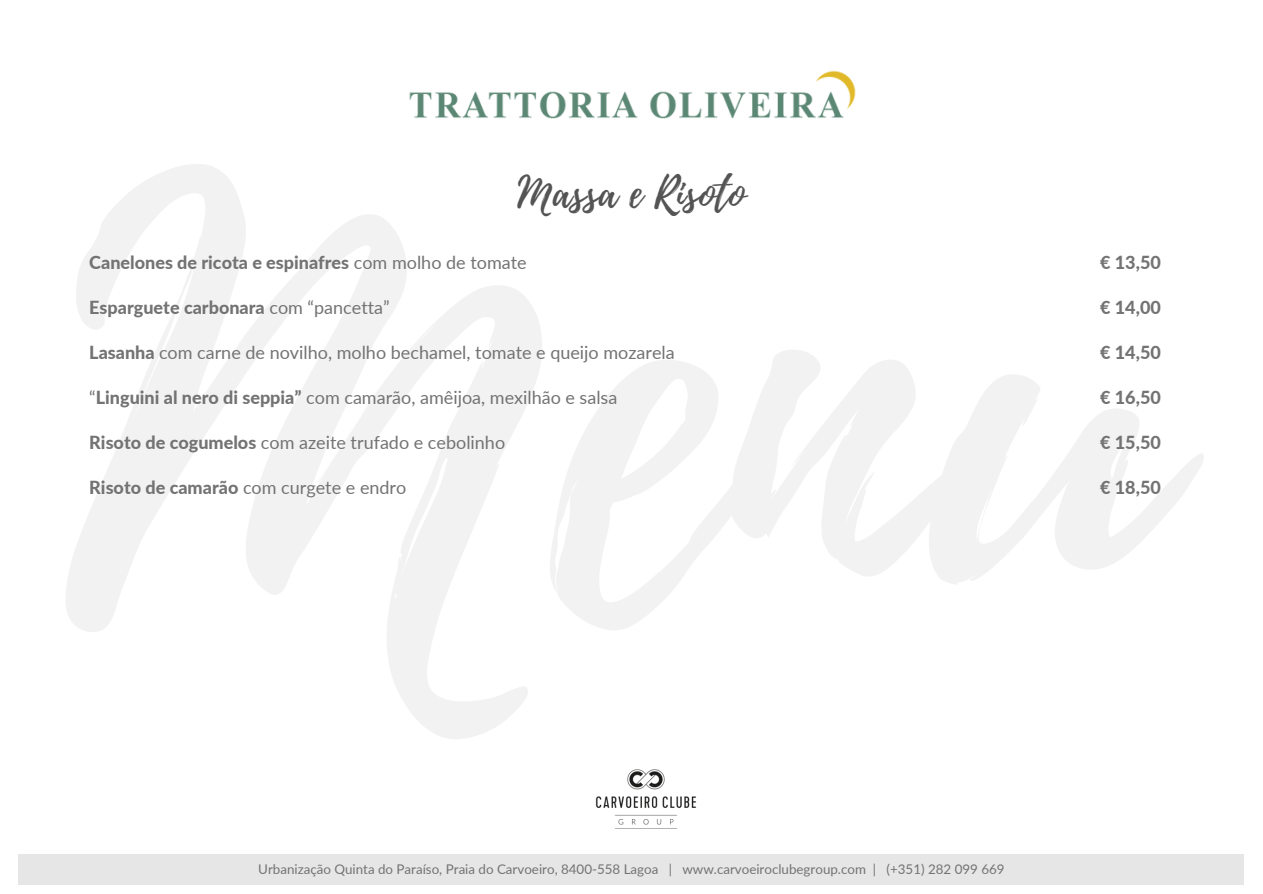
<style>
.page{position:relative;width:1263px;height:894px;background:#fff}
.page>*{position:absolute;margin:0;border:0;box-sizing:border-box;transform-origin:0 0}
.t1{font:42.45px "Playlist Script";color:#545454}
.t2{font:18px "Lato";color:#737373}
.t3{font:800 18px "Lato";color:#737373}
.t4{font:13.35px "Lato";color:#737373}
.s1{font-weight:400}
.s2{font-weight:800}
</style>
<div class="page">
<img style="left:409px;top:70px;width:447px;height:49px">
<div style="left:19px;top:853px;width:1225px;height:30px;background:#e6e6e6"></div>
<img style="left:595px;top:769px;width:102px;height:60px">
<h1 class="t1" style="left:518px;top:162px;width:229px">Massa e Risoto</h1>
<h4 class="t3" style="left:89px;top:251px;width:439px">Canelones de ricota e espinafres <span class="s1">com molho de tomate</span></h4>
<h4 class="t3" style="left:89px;top:296px;width:302px">Esparguete carbonara <span class="s1">com “pancetta”</span></h4>
<h4 class="t2" style="left:89px;top:341px;width:587px"><span class="s2">Lasanha</span> com carne de novilho, molho bechamel, tomate e queijo mozarela</h4>
<h4 class="t2" style="left:89px;top:386px;width:530px">“<span class="s2">Linguini al nero di seppia”</span> com camarão, amêijoa, mexilhão e salsa</h4>
<h4 class="t2" style="left:89px;top:431px;width:417px"><span class="s2">Risoto de cogumelos</span> com azeite trufado e cebolinho</h4>
<h4 class="t2" style="left:89px;top:476px;width:319px"><span class="s2">Risoto de camarão</span> com curgete e endro</h4>
<h3 class="t3" style="left:1100px;top:251px;width:62px">€ 13,50</h3>
<h3 class="t3" style="left:1100px;top:296px;width:62px">€ 14,00</h3>
<h3 class="t3" style="left:1100px;top:341px;width:62px">€ 14,50</h3>
<h3 class="t3" style="left:1100px;top:386px;width:62px">€ 16,50</h3>
<h3 class="t3" style="left:1100px;top:431px;width:62px">€ 15,50</h3>
<h3 class="t3" style="left:1100px;top:476px;width:62px">€ 18,50</h3>
<p class="t4" style="left:258px;top:860px;width:748px">Urbanização Quinta do Paraíso, Praia do Carvoeiro, 8400-558 Lagoa | www.carvoeiroclubegroup.com | (+351) 282 099 669</p>
</div>
